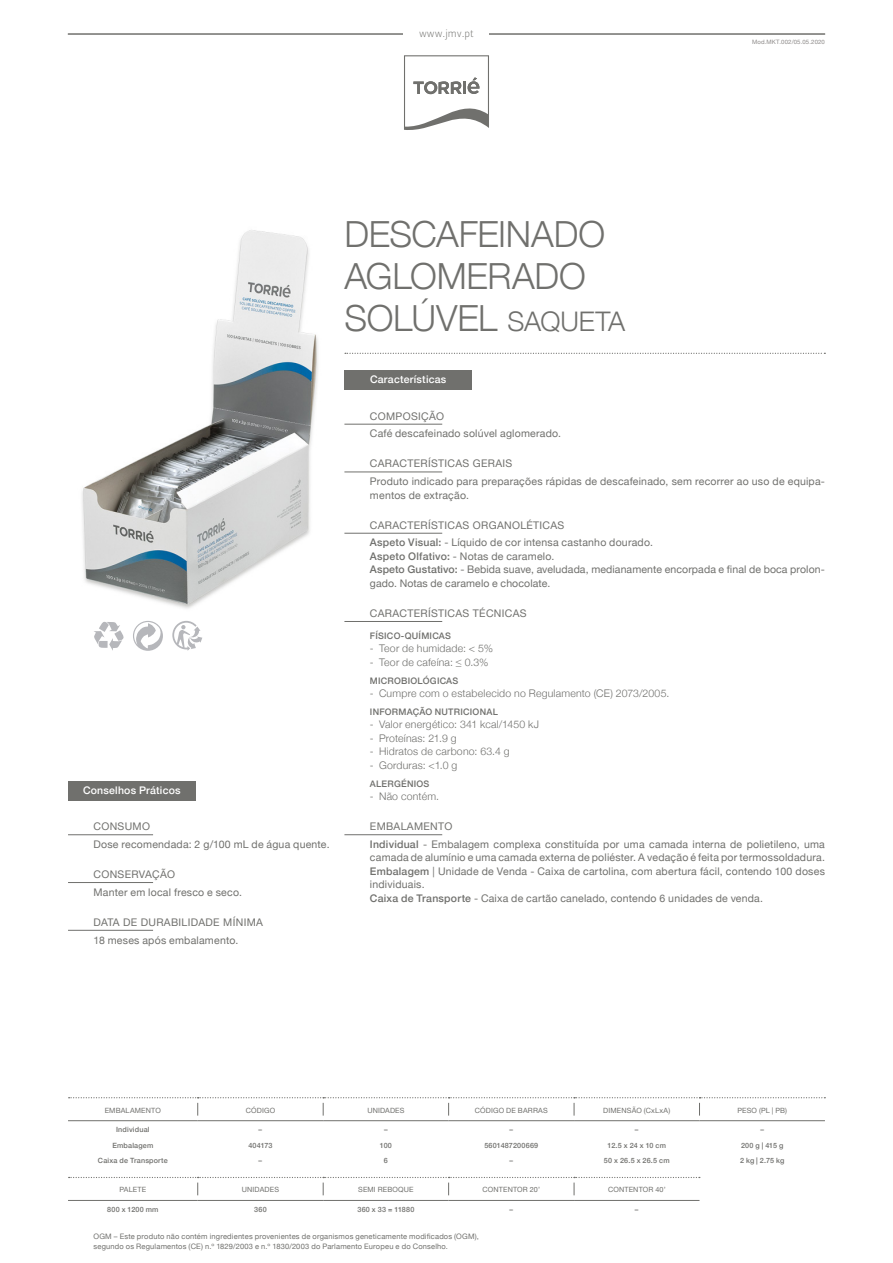
<style>
.page{position:relative;width:893px;height:1263px;background:#fff}
.page>*{position:absolute;margin:0;border:0;box-sizing:border-box;transform-origin:0 0}
.PS___Titulos___Produ{font:300 36px/42px "Helvetica Neue";letter-spacing:-.005em;color:#70706d}
.PS___Texto_Geral__Id{font:10.5px/13.5px "Helvetica Neue";letter-spacing:.02em;color:#70706d}
.t1{font:300 10.5px "Helvetica Neue";letter-spacing:.02em;color:#70706d}
.PS___Titulos___Regua{font:10.5px "Helvetica Neue";letter-spacing:.03em;color:#70706d}
.PS___Titulos___Caixa{font:500 10.5px "Helvetica Neue";letter-spacing:.02em;color:#fff}
.t2{font:10.5px "Leitura Sans Grot 1";color:#70706d}
.PS___Texto_Geral___M{font:500 9px "Helvetica Neue";letter-spacing:.025em;color:#70706d}
.t3{font:7.5px/10.5px "Helvetica Neue";letter-spacing:.025em;color:#70706d}
.PS___Tabelas___Texto{font:500 7.2px "Helvetica Neue";letter-spacing:.025em;color:#70706d}
.PS___Tabelas___First{font:7.2px "Helvetica Neue";letter-spacing:.025em;color:#70706d}
.PS___Tabelas___Notas{font:6px "Helvetica Neue";letter-spacing:.03em;color:#8d8a89}
.s1{font-size:27px}
.s2{font-weight:500}
</style>
<div class="page">
<img style="left:82px;top:230px;width:236px;height:379px">
<svg style="left:133px;top:621px;width:30px;height:30px"></svg>
<svg style="left:94px;top:621px;width:30px;height:30px"></svg>
<svg style="left:172px;top:621px;width:30px;height:30px"></svg>
<svg style="left:345px;top:353px;width:480px;height:1px"></svg>
<hr style="left:344px;top:424px;width:98px;height:1px;background:#70706d">
<hr style="left:344px;top:472px;width:98px;height:1px;background:#70706d">
<hr style="left:344px;top:533px;width:98px;height:1px;background:#70706d">
<hr style="left:344px;top:621px;width:98px;height:1px;background:#70706d">
<div style="left:344px;top:370px;width:128px;height:20px;background:#70706d"></div>
<hr style="left:344px;top:834px;width:98px;height:1px;background:#70706d">
<hr style="left:68px;top:834px;width:85px;height:1px;background:#70706d">
<hr style="left:68px;top:882px;width:85px;height:1px;background:#70706d">
<hr style="left:68px;top:930px;width:85px;height:1px;background:#70706d">
<div style="left:68px;top:781px;width:128px;height:19px;background:#70706d"></div>
<hr style="left:68px;top:1120px;width:130px;height:1px;background:#70706d">
<hr style="left:198px;top:1120px;width:125px;height:1px;background:#70706d">
<hr style="left:323px;top:1120px;width:126px;height:1px;background:#70706d">
<hr style="left:449px;top:1120px;width:125px;height:1px;background:#70706d">
<hr style="left:574px;top:1120px;width:125px;height:1px;background:#70706d">
<hr style="left:699px;top:1120px;width:126px;height:1px;background:#70706d">
<svg style="left:69px;top:1097px;width:756px;height:18px"></svg>
<hr style="left:68px;top:1200px;width:130px;height:1px;background:#70706d">
<hr style="left:198px;top:1200px;width:125px;height:1px;background:#70706d">
<hr style="left:323px;top:1200px;width:126px;height:1px;background:#70706d">
<hr style="left:449px;top:1200px;width:125px;height:1px;background:#70706d">
<hr style="left:574px;top:1200px;width:125px;height:1px;background:#70706d">
<svg style="left:69px;top:1177px;width:631px;height:18px"></svg>
<hr style="left:68px;top:34px;width:336px;height:1px;background:#70706d">
<hr style="left:487px;top:34px;width:338px;height:1px;background:#70706d">
<div style="left:404px;top:17px;width:85px;height:34px;background:#fff"></div>
<svg style="left:404px;top:55px;width:85px;height:75px"></svg>
<p class="t2" style="left:419px;top:27px;width:56px">www.jmv.pt</p>
<p class="PS___Tabelas___Notas" style="left:752px;top:39px;width:74px">Mod.M KT.002/05.05.2020</p>
<p class="PS___Titulos___Produ" style="left:344px;top:213px;width:282px">DESCAFEINADO<br>AGLOMERADO<br>SOLÚVEL <span class="s1">SAQUETA</span></p>
<p class="PS___Titulos___Caixa" style="left:83px;top:782px;width:99px">Conselhos Práticos</p>
<p class="PS___Titulos___Regua" style="left:94px;top:820px;width:17px">CONS</p>
<p class="PS___Titulos___Regua" style="left:125px;top:820px;width:17px">UMO</p>
<p class="PS___Texto_Geral__Id" style="left:94px;top:837px;width:238px">Dose recomendada: 2 g/100 mL de água quente.</p>
<p class="PS___Titulos___Regua" style="left:94px;top:868px;width:17px">CONSER</p>
<p class="PS___Titulos___Regua" style="left:139px;top:868px;width:15px">VAÇÃO</p>
<p class="PS___Texto_Geral__Id" style="left:94px;top:885px;width:150px">M anter em local fresco e seco.</p>
<p class="PS___Titulos___Regua" style="left:94px;top:916px;width:15px">DATA</p>
<p class="PS___Titulos___Regua" style="left:123px;top:916px;width:40px">DE DURABILI</p>
<p class="PS___Titulos___Regua" style="left:191px;top:916px;width:40px">DADE MÍNIMA</p>
<p class="PS___Texto_Geral__Id" style="left:94px;top:933px;width:146px">18 meses após embalamento.</p>
<p class="PS___Titulos___Caixa" style="left:370px;top:371px;width:78px">Características</p>
<p class="PS___Titulos___Regua" style="left:370px;top:410px;width:76px">Composição</p>
<p class="PS___Texto_Geral__Id" style="left:370px;top:427px;width:193px">Café descafeinado solúvel aglomerado.</p>
<p class="PS___Titulos___Regua" style="left:370px;top:457px;width:144px">Características Gerais</p>
<p class="PS___Texto_Geral__Id" style="left:370px;top:474px;width:456px">Produto indicado para preparações rápidas de descafeinado, sem recorrer ao uso de equipa&shy;mentos de extração.</p>
<p class="PS___Titulos___Regua" style="left:370px;top:519px;width:196px">Características Organoléticas</p>
<p class="PS___Texto_Geral__Id" style="left:370px;top:536px;width:285px"><span class="s2">Aspeto Visual:</span> - Líquido de cor intensa castanho dourado.</p>
<p class="PS___Texto_Geral__Id" style="left:370px;top:549px;width:186px"><span class="s2">Aspeto Olfativo:</span> - Notas de caramelo.</p>
<p class="PS___Texto_Geral__Id" style="left:370px;top:563px;width:456px"><span class="s2">Aspeto Gustativo:</span> - Bebida suave, aveludada, medianamente encorpada e final de boca prolon&shy;gado. Notas de caramelo e chocolate.</p>
<p class="PS___Titulos___Regua" style="left:370px;top:607px;width:158px">Características Téc nicas</p>
<p class="PS___Texto_Geral___M" style="left:370px;top:628px;width:83px">Físico-Químicas</p>
<p class="t1" style="left:370px;top:642px;width:125px">- Teor de humidade: &lt; 5%</p>
<p class="t1" style="left:370px;top:656px;width:120px">- Teor de cafeína: ≤ 0.3%</p>
<p class="PS___Texto_Geral___M" style="left:370px;top:673px;width:90px">Microbiológicas</p>
<p class="t1" style="left:370px;top:687px;width:301px">- Cumpre com o estabelecido no Regulamento (CE) 2073/2005.</p>
<p class="PS___Texto_Geral___M" style="left:370px;top:704px;width:129px">Informação Nutricional</p>
<p class="t1" style="left:370px;top:718px;width:170px">- Valor energético: 341 kcal/1450 kJ</p>
<p class="t1" style="left:370px;top:732px;width:88px">- Proteínas: 21.9 g</p>
<p class="t1" style="left:370px;top:745px;width:141px">- Hidratos de carbono: 63.4 g</p>
<p class="t1" style="left:370px;top:759px;width:89px">- Gorduras: &lt;1.0 g</p>
<p class="PS___Texto_Geral___M" style="left:370px;top:776px;width:60px">ALERGÉNIOS</p>
<p class="t1" style="left:370px;top:790px;width:71px">- Não contém.</p>
<p class="PS___Titulos___Regua" style="left:370px;top:820px;width:84px">Embalamento</p>
<p class="PS___Texto_Geral__Id" style="left:370px;top:837px;width:456px"><span class="s2">Individual</span> - Embalagem complexa constituída por uma camada interna de polietileno, uma camada de alumínio e uma camada externa de poliéster. A vedação é feita por termossoldadura.</p>
<p class="PS___Texto_Geral__Id" style="left:370px;top:864px;width:456px"><span class="s2">Embalagem</span> | Unidade de Venda - Caixa de cartolina, com abertura fácil, contendo 100 doses individuais.</p>
<p class="PS___Texto_Geral__Id" style="left:370px;top:891px;width:395px"><span class="s2">Caixa de Transporte</span> - Caixa de cartão canelado, contendo 6 unidades de venda.</p>
<p class="PS___Tabelas___First" style="left:105px;top:1106px;width:58px">Embalamento</p>
<p class="PS___Tabelas___First" style="left:246px;top:1106px;width:31px">Código</p>
<p class="PS___Tabelas___First" style="left:367px;top:1106px;width:39px">Unidades</p>
<p class="PS___Tabelas___First" style="left:475px;top:1106px;width:74px">Código de Barras</p>
<p class="PS___Tabelas___First" style="left:603px;top:1106px;width:11px">DIMENSÃO</p>
<p class="PS___Tabelas___First" style="left:644px;top:1106px;width:28px">(CxLxA)</p>
<p class="PS___Tabelas___First" style="left:738px;top:1106px;width:6px">PESO</p>
<p class="PS___Tabelas___First" style="left:759px;top:1106px;width:29px">(PL | PB)</p>
<p class="PS___Tabelas___Texto" style="left:116px;top:1123px;width:35px">Individual</p>
<p class="PS___Tabelas___Texto" style="left:259px;top:1123px;width:5px">–</p>
<p class="PS___Tabelas___Texto" style="left:384px;top:1123px;width:5px">–</p>
<p class="PS___Tabelas___Texto" style="left:509px;top:1123px;width:5px">–</p>
<p class="PS___Tabelas___Texto" style="left:635px;top:1123px;width:5px">–</p>
<p class="PS___Tabelas___Texto" style="left:760px;top:1123px;width:5px">–</p>
<p class="PS___Tabelas___Texto" style="left:112px;top:1139px;width:43px">Embalagem</p>
<p class="PS___Tabelas___Texto" style="left:248px;top:1139px;width:26px">404173</p>
<p class="PS___Tabelas___Texto" style="left:380px;top:1139px;width:14px">100</p>
<p class="PS___Tabelas___Texto" style="left:484px;top:1139px;width:55px">5601487200669</p>
<p class="PS___Tabelas___Texto" style="left:608px;top:1139px;width:60px">12.5 x 24 x 10 cm</p>
<p class="PS___Tabelas___Texto" style="left:741px;top:1139px;width:44px">200 g | 415 g</p>
<p class="PS___Tabelas___Texto" style="left:98px;top:1155px;width:71px">Caixa de Transporte</p>
<p class="PS___Tabelas___Texto" style="left:259px;top:1155px;width:5px">–</p>
<p class="PS___Tabelas___Texto" style="left:384px;top:1155px;width:6px">6</p>
<p class="PS___Tabelas___Texto" style="left:509px;top:1155px;width:5px">–</p>
<p class="PS___Tabelas___Texto" style="left:604px;top:1155px;width:67px">50 x 26.5 x 26.5 cm</p>
<p class="PS___Tabelas___Texto" style="left:740px;top:1155px;width:46px">2 kg | 2.75 kg</p>
<p class="PS___Tabelas___First" style="left:119px;top:1185px;width:28px">Palete</p>
<p class="PS___Tabelas___First" style="left:242px;top:1185px;width:39px">Unidades</p>
<p class="PS___Tabelas___First" style="left:358px;top:1185px;width:57px">Semi Reboqu e</p>
<p class="PS___Tabelas___First" style="left:483px;top:1185px;width:12px">CONTENTOR</p>
<p class="PS___Tabelas___First" style="left:530px;top:1185px;width:12px">20’</p>
<p class="PS___Tabelas___First" style="left:608px;top:1185px;width:12px">CONTENTOR</p>
<p class="PS___Tabelas___First" style="left:655px;top:1185px;width:12px">40’</p>
<p class="PS___Tabelas___Texto" style="left:107px;top:1203px;width:53px">800 x 1200 mm</p>
<p class="PS___Tabelas___Texto" style="left:254px;top:1203px;width:14px">360</p>
<p class="PS___Tabelas___Texto" style="left:357px;top:1203px;width:58px">360 x 33 = 11880</p>
<p class="PS___Tabelas___Texto" style="left:509px;top:1203px;width:5px">–</p>
<p class="PS___Tabelas___Texto" style="left:635px;top:1203px;width:5px">–</p>
<p class="t3" style="left:94px;top:1230px;width:387px">OGM – Este produto não contém ingredientes provenientes de organismos geneticamente modificados (OGM), segundo os Regulamentos (CE) n.º 1829/2003 e n.º 1830/2003 do Parlamento Europeu e do Conselho.</p>
</div>
